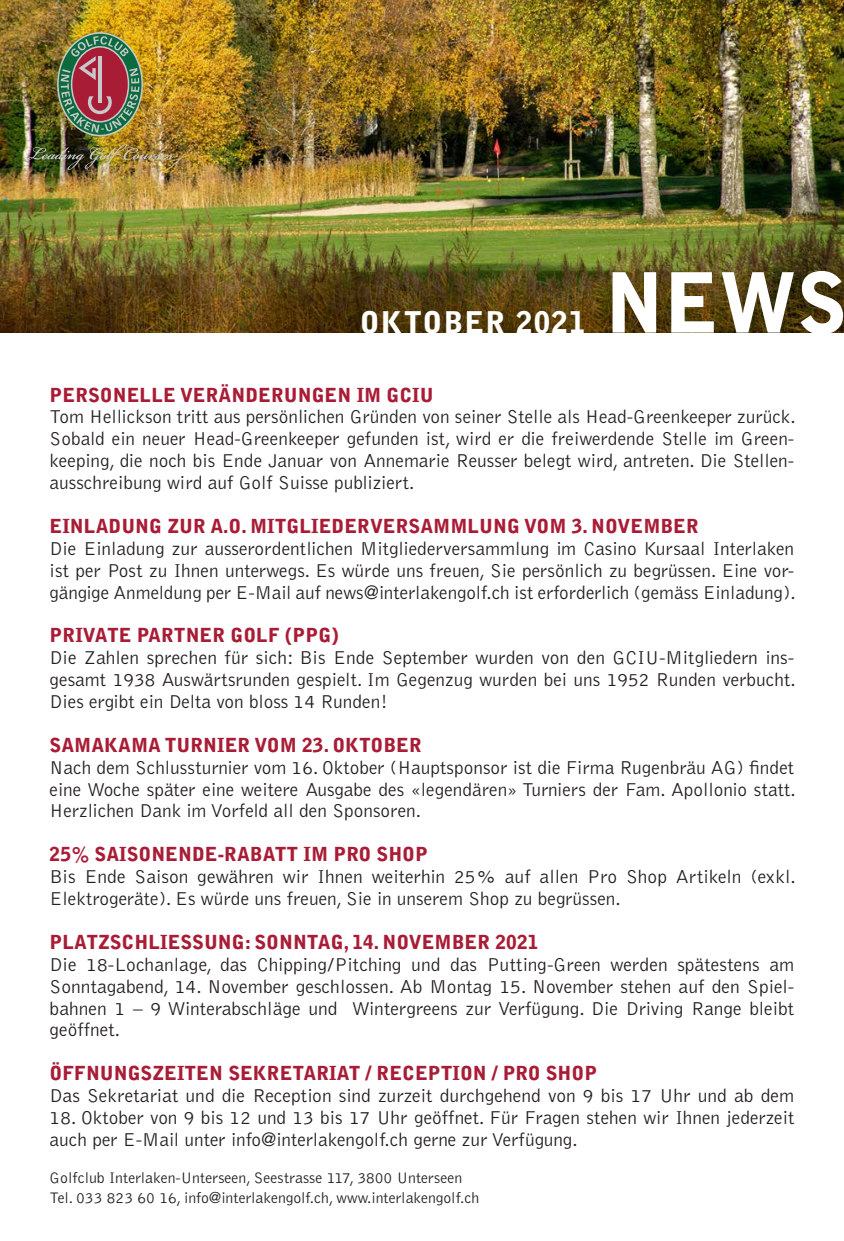
<style>
.page{position:relative;width:844px;height:1241px;background:#fff}
.page>*{position:absolute;margin:0;border:0;box-sizing:border-box;transform-origin:0 0}
.t1{font:900 82.25px "Bell Gothic Std";color:#fff}
.t2{font:900 29.75px "Bell Gothic Std";letter-spacing:.04em;color:#fff}
.t3{font:300 19.25px/21.9px "Bell Gothic Std";color:#231f20;text-align:justify}
.t4{font:900 19.25px "Bell Gothic Std";color:#a91c36}
.t5{font:300 15.75px/19.2px "Bell Gothic Std";color:#231f20}
</style>
<div class="page">
<img style="left:0;top:0;width:843px;height:332px">
<svg style="left:57px;top:32px;width:86px;height:104px"></svg>
<img style="left:61px;top:36px;width:78px;height:97px">
<img style="left:28px;top:144px;width:146px;height:26px">
<h2 class="t2" style="left:360px;top:304px;width:227px">OKTOBER 2021</h2>
<h1 class="t1" style="left:604px;top:255px;width:244px">NEWS</h1>
<p class="t4" style="left:50px;top:383px;width:385px">PERSONELLE VERÄNDERUNGEN IM GCIU</p>
<p class="t3" style="left:50px;top:406px;width:747px">Tom Hellickson tritt aus persönlichen Gründen von seiner Stelle als Head-Greenkeeper zurück.<br>Sobald ein neuer Head-Greenkeeper gefunden ist, wird er die freiwerdende Stelle im Green&shy;keeping, die noch bis Ende Januar von Annemarie Reusser belegt wird, antreten. Die Stellen&shy;ausschreibung wird auf Golf Suisse publiziert.</p>
<p class="t4" style="left:50px;top:514px;width:650px">EINLADUNG ZUR A.O. MITGLIEDERVERSAMMLUNG VOM 3. NOVEMBER</p>
<p class="t3" style="left:50px;top:538px;width:747px">Die Einladung zur ausserordentlichen Mitgliederversammlung im Casino Kursaal Interlaken ist per Post zu Ihnen unterwegs. Es würde uns freuen, Sie persönlich zu begrüssen. Eine vor&shy;gängige Anmeldung per E-Mail auf news@interlakengolf.ch ist erforderlich (gemäss Einladung).</p>
<p class="t4" style="left:50px;top:624px;width:290px">PRIVATE PARTNER GOLF (PPG)</p>
<p class="t3" style="left:50px;top:647px;width:747px">Die Zahlen sprechen für sich: Bis Ende September wurden von den GCIU-Mitgliedern ins&shy;gesamt 1938 Auswärtsrunden gespielt. Im Gegenzug wurden bei uns 1952 Runden verbucht.<br>Dies ergibt ein Delta von bloss 14 Runden!</p>
<p class="t4" style="left:50px;top:733px;width:374px">SAMAKAMA TURNIER VOM 23. OKTOBER</p>
<p class="t3" style="left:50px;top:756px;width:747px">Nach dem Schlussturnier vom 16. Oktober (Hauptsponsor ist die Firma Rugenbräu AG) findet eine Woche später eine weitere Ausgabe des «legendären» Turniers der Fam. Apollonio statt.<br>Herzlichen Dank im Vorfeld all den Sponsoren.</p>
<p class="t4" style="left:50px;top:843px;width:380px">25% SAISONENDE-RABATT IM PRO SHOP</p>
<p class="t3" style="left:50px;top:866px;width:747px">Bis Ende Saison gewähren wir Ihnen weiterhin 25% auf allen Pro Shop Artikeln (exkl.<br>Elektrogeräte). Es würde uns freuen, Sie in unserem Shop zu begrüssen.</p>
<p class="t4" style="left:50px;top:930px;width:490px">PLATZSCHLIESSUNG: SONNTAG, 14. NOVEMBER 2021</p>
<p class="t3" style="left:50px;top:953px;width:746px">Die 18-Lochanlage, das Chipping/Pitching und das Putting-Green werden spätestens am Sonntagabend, 14. November geschlossen. Ab Montag 15. November stehen auf den Spiel&shy;bahnen 1 – 9 Winterabschläge und Wintergreens zur Verfügung. Die Driving Range bleibt geöffnet.</p>
<p class="t4" style="left:50px;top:1061px;width:549px">ÖFFNUNGSZEITEN SEKRETARIAT / RECEPTION / PRO SHOP</p>
<p class="t3" style="left:50px;top:1084px;width:746px">Das Sekretariat und die Reception sind zurzeit durchgehend von 9 bis 17 Uhr und ab dem</p>
<p class="t3" style="left:50px;top:1106px;width:746px">18. Oktober von 9 bis 12 und 13 bis 17 Uhr geöffnet. Für Fragen stehen wir Ihnen jederzeit auch per E-Mail unter info@interlakengolf.ch gerne zur Verfügung.</p>
<p class="t5" style="left:50px;top:1168px;width:431px">Golfclub Interlaken-Unterseen, Seestrasse 117, 3800 Unterseen<br>Tel. 033 823 60 16, info@interlakengolf.ch, www.interlakengolf.ch</p>
</div>
